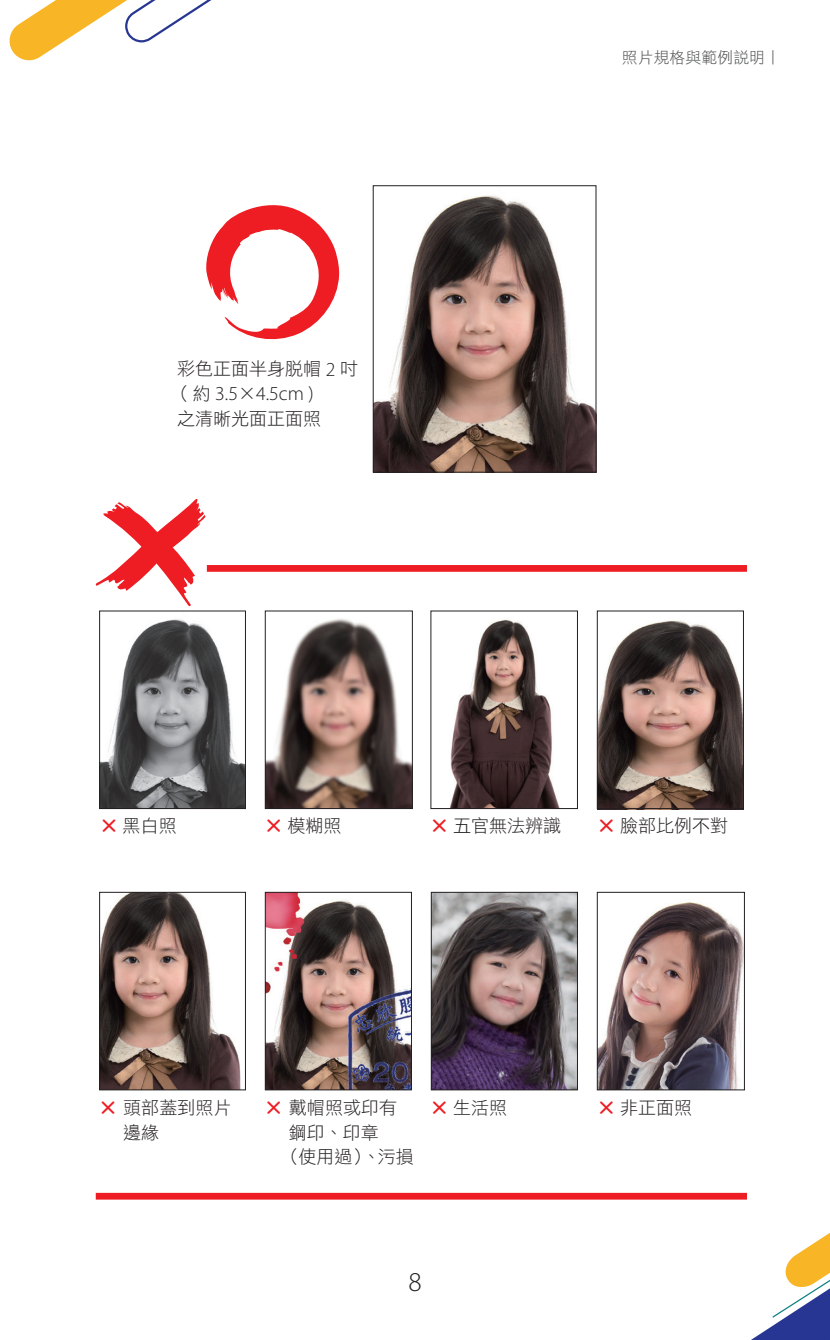
<style>
.page{position:relative;width:830px;height:1340px;background:#fff}
.page>*{position:absolute;margin:0;border:0;box-sizing:border-box;transform-origin:0 0}
.t1{font:300 27.22px "Myriad Pro";color:#231f20}
.t2{font:300 19.8px "Myriad Pro";color:#231f20}
.t3{font:18px/24.8px "DF Hei Std W3";color:#231f20}
.t4{font:15.75px "DF Hei Std W3";letter-spacing:.01em;color:#4b4c4d}
.s1{font-family:"Myriad Pro";font-weight:300;font-size:19.8px}
.s2{font-family:"DF Hei Std W3";font-weight:400;font-size:18px}
.s3{font-family:"DF Li Yuan Std W7";color:#ee1d23}
</style>
<div class="page">
<svg style="left:9px;top:0;width:203px;height:61px"></svg>
<svg style="left:728px;top:1194px;width:101px;height:145px"></svg>
<img style="left:598px;top:620px;width:143px;height:187px">
<div style="left:596px;top:610px;width:147px;height:199px;border:1px solid #231f20"></div>
<svg style="left:206px;top:205px;width:133px;height:135px"></svg>
<svg style="left:95px;top:499px;width:110px;height:108px"></svg>
<img style="left:101px;top:619px;width:143px;height:188px">
<div style="left:99px;top:610px;width:147px;height:199px;border:1px solid #231f20"></div>
<img style="left:267px;top:618px;width:143px;height:189px">
<div style="left:265px;top:610px;width:147px;height:199px;border:1px solid #231f20"></div>
<img style="left:450px;top:619px;width:110px;height:188px">
<div style="left:430px;top:610px;width:147px;height:199px;border:1px solid #231f20"></div>
<img style="left:101px;top:894px;width:140px;height:194px">
<div style="left:99px;top:892px;width:147px;height:198px;border:1px solid #231f20"></div>
<img style="left:267px;top:894px;width:142px;height:194px">
<div style="left:265px;top:892px;width:146px;height:198px;border:1px solid #231f20"></div>
<img style="left:433px;top:894px;width:142px;height:194px">
<div style="left:431px;top:892px;width:146px;height:198px;border:1px solid #231f20"></div>
<img style="left:598px;top:902px;width:144px;height:186px">
<div style="left:596px;top:892px;width:148px;height:198px;border:1px solid #231f20"></div>
<img style="left:374px;top:195px;width:220px;height:275px">
<div style="left:372px;top:185px;width:224px;height:287px;border:1px solid #231f20"></div>
<div style="left:207px;top:565px;width:539px;height:7px;background:#ee1d23"></div>
<div style="left:96px;top:1192px;width:650px;height:7px;background:#ee1d23"></div>
<p class="t3" style="left:177px;top:356px;width:182px">彩色正面半身脫帽 <span class="s1">2</span> 吋</p>
<p class="t2" style="left:172px;top:383px;width:142px"><span class="s2">（約</span> 3.5<span class="s2">×</span>4.5cm )</p>
<p class="t3" style="left:177px;top:406px;width:146px">之清晰光面正面照</p>
<p class="t4" style="left:621px;top:49px;width:160px">照片規格與範例說明︱</p>
<p class="t3" style="left:100px;top:812px;width:78px"><span class="s3">×</span> 黑白照</p>
<p class="t3" style="left:265px;top:812px;width:78px"><span class="s3">×</span> 模糊照</p>
<p class="t3" style="left:430px;top:812px;width:132px"><span class="s3">×</span> 五官無法辨識</p>
<p class="t3" style="left:597px;top:812px;width:132px"><span class="s3">×</span> 臉部比例不對</p>
<p class="t3" style="left:123px;top:1094px;width:109px;text-indent:-24px"><span class="s3">×</span> 頭部蓋到照片邊緣</p>
<p class="t3" style="left:265px;top:1094px;width:133px"><span class="s3">×</span> 戴帽照或印有</p>
<p class="t3" style="left:430px;top:1094px;width:78px"><span class="s3">×</span> 生活照</p>
<p class="t3" style="left:597px;top:1094px;width:96px"><span class="s3">×</span> 非正面照</p>
<p class="t3" style="left:283px;top:1119px;width:132px;text-indent:6px">鋼印、印章<br>（使用過）、污損</p>
<h1 class="t1" style="left:408px;top:1267px;width:15px">8</h1>
</div>
